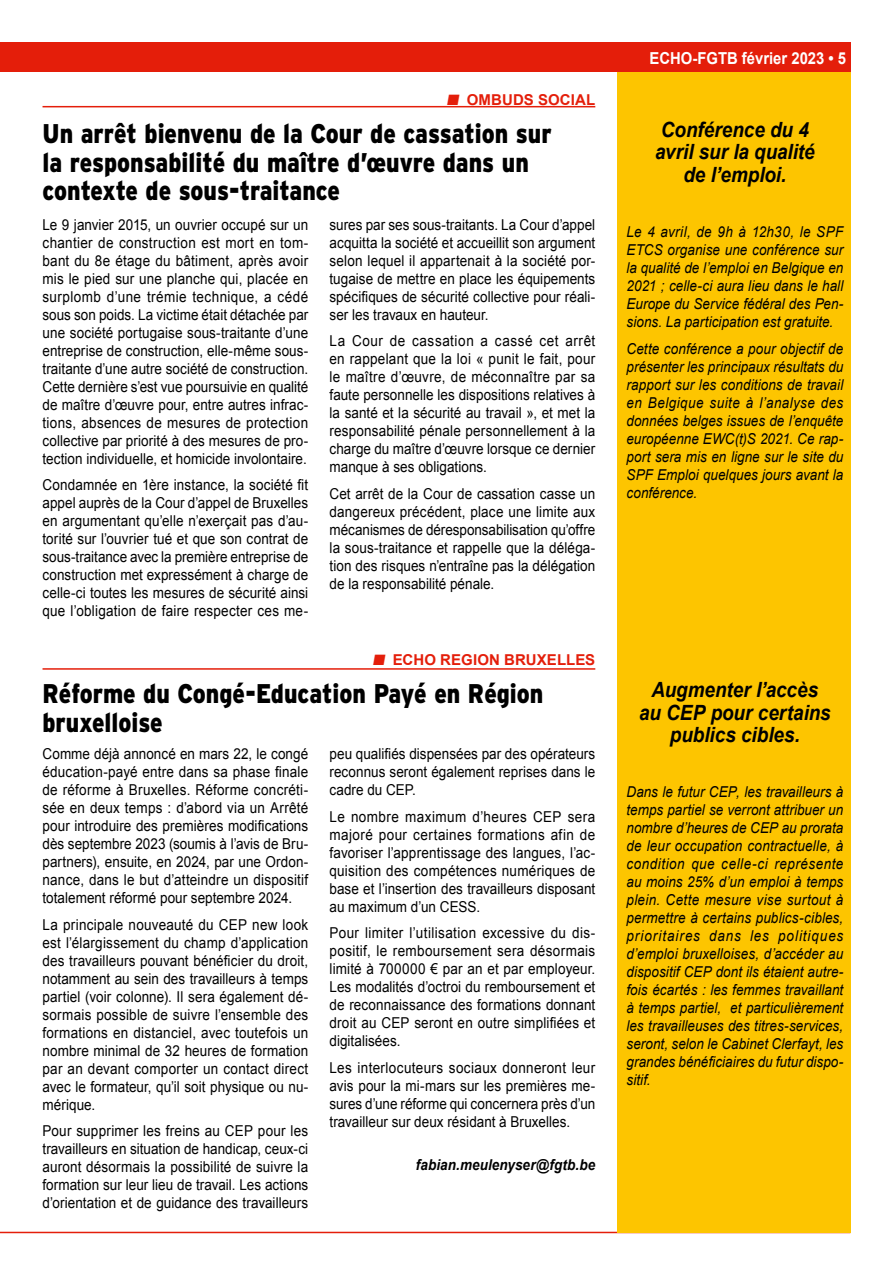
<style>
.page{position:relative;width:893px;height:1263px;background:#fff}
.page>*{position:absolute;margin:0;border:0;box-sizing:border-box;transform-origin:0 0}
.t1{font:900 27px/28.5px "Interstate";color:#000;scale:.85 1}
.t2{font:italic 700 21px/22.5px "Arial";color:#000;text-align:center;scale:.9 1}
.t3{font:700 16.5px "Arial";color:#fff;scale:.9 1}
.t4{font:15px/18px "Arial";letter-spacing:.005em;color:#000;text-align:justify;scale:.9 1}
.t5{font:italic 15px/18px "Arial";color:#000;text-align:justify;scale:.9 1}
.t6{font:700 15px "Arial";letter-spacing:.005em;color:#e41e0a}
.t7{font:italic 700 15px "Arial";letter-spacing:.005em;color:#000;scale:.9 1}
</style>
<div class="page">
<div style="left:0;top:43px;width:850px;height:29px;background:#e41e0a"></div>
<hr style="left:0;top:1232px;width:850px;height:1px;background:#e41e0a">
<div style="left:617px;top:72px;width:233px;height:1161px;background:#fdc500"></div>
<hr style="left:43px;top:106px;width:552px;height:1px;background:#e41e0a">
<hr style="left:43px;top:668px;width:552px;height:2px;background:#e41e0a">
<p class="t6" style="left:447px;top:90px;width:150px">■ OMBUDS SOCIAL</p>
<h1 class="t1" style="left:43px;top:119px;width:601px">Un arrêt bienvenu de la Cour de cassation sur la responsabilité du maître d’œuvre dans un contexte de sous-traitance</h1>
<p class="t4" style="left:43px;top:216px;width:297px">Le 9 janvier 2015, un ouvrier occupé sur un chantier de construction est mort en tom&shy;bant du 8e étage du bâtiment, après avoir mis le pied sur une planche qui, placée en surplomb d’une trémie technique, a cédé sous son poids. La victime était détachée par une société portugaise sous-traitante d’une entreprise de construction, elle-même sous&shy;traitante d’une autre société de construction.<br>Cette dernière s’est vue poursuivie en qualité de maître d’œuvre pour, entre autres infrac&shy;tions, absences de mesures de protection collective par priorité à des mesures de pro&shy;tection individuelle, et homicide involontaire.</p>
<p class="t4" style="left:43px;top:476px;width:297px">Condamnée en 1ère instance, la société fit appel auprès de la Cour d’appel de Bruxelles en argumentant qu’elle n’exerçait pas d’au&shy;torité sur l’ouvrier tué et que son contrat de sous-traitance avec la première entreprise de construction met expressément à charge de celle-ci toutes les mesures de sécurité ainsi que l’obligation de faire respecter ces me-</p>
<p class="t4" style="left:330px;top:216px;width:297px">sures par ses sous-traitants. La Cour d’appel acquitta la société et accueillit son argument selon lequel il appartenait à la société por&shy;tugaise de mettre en place les équipements spécifiques de sécurité collective pour réali&shy;ser les travaux en hauteur.</p>
<p class="t4" style="left:330px;top:332px;width:297px">La Cour de cassation a cassé cet arrêt en rappelant que la loi « punit le fait, pour le maître d’œuvre, de méconnaître par sa faute personnelle les dispositions relatives à la santé et la sécurité au travail », et met la responsabilité pénale personnellement à la charge du maître d’œuvre lorsque ce dernier manque à ses obligations.</p>
<p class="t4" style="left:330px;top:485px;width:297px">Cet arrêt de la Cour de cassation casse un dangereux précédent, place une limite aux mécanismes de déresponsabilisation qu’offre la sous-traitance et rappelle que la déléga&shy;tion des risques n’entraîne pas la délégation de la responsabilité pénale.</p>
<p class="t6" style="left:373px;top:650px;width:224px">■ ECHO REGION BRUXELLES</p>
<h1 class="t1" style="left:43px;top:679px;width:591px">Réforme du Congé-Education Payé en Région bruxelloise</h1>
<p class="t4" style="left:43px;top:745px;width:297px">Comme déjà annoncé en mars 22, le congé éducation-payé entre dans sa phase finale de réforme à Bruxelles. Réforme concréti&shy;sée en deux temps : d’abord via un Arrêté pour introduire des premières modifications dès septembre 2023 (soumis à l’avis de Bru&shy;partners), ensuite, en 2024, par une Ordon&shy;nance, dans le but d’atteindre un dispositif totalement réformé pour septembre 2024.</p>
<p class="t4" style="left:43px;top:915px;width:297px">La principale nouveauté du CEP new look est l’élargissement du champ d’application des travailleurs pouvant bénéficier du droit, notamment au sein des travailleurs à temps partiel (voir colonne). Il sera également dé&shy;sormais possible de suivre l’ensemble des formations en distanciel, avec toutefois un nombre minimal de 32 heures de formation par an devant comporter un contact direct avec le formateur, qu’il soit physique ou nu&shy;mérique.</p>
<p class="t4" style="left:43px;top:1122px;width:297px">Pour supprimer les freins au CEP pour les travailleurs en situation de handicap, ceux-ci auront désormais la possibilité de suivre la formation sur leur lieu de travail. Les actions d’orientation et de guidance des travailleurs</p>
<p class="t4" style="left:330px;top:745px;width:297px">peu qualifiés dispensées par des opérateurs reconnus seront également reprises dans le cadre du CEP.</p>
<p class="t4" style="left:330px;top:807px;width:297px">Le nombre maximum d’heures CEP sera majoré pour certaines formations afin de favoriser l’apprentissage des langues, l’ac&shy;quisition des compétences numériques de base et l’insertion des travailleurs disposant au maximum d’un CESS.</p>
<p class="t4" style="left:330px;top:924px;width:297px">Pour limiter l’utilisation excessive du dis&shy;positif, le remboursement sera désormais limité à 700000 € par an et par employeur.<br>Les modalités d’octroi du remboursement et de reconnaissance des formations donnant droit au CEP seront en outre simplifiées et digitalisées.</p>
<p class="t4" style="left:330px;top:1058px;width:297px">Les interlocuteurs sociaux donneront leur avis pour la mi-mars sur les premières me&shy;sures d’une réforme qui concernera près d’un travailleur sur deux résidant à Bruxelles.</p>
<p class="t7" style="left:416px;top:1155px;width:201px">fabian.meulenyser@fgtb.be</p>
<p class="t3" style="left:649px;top:47px;width:220px">ECHO-FGTB février 2023 • 5</p>
<h2 class="t2" style="left:655px;top:119px;width:179px">Conférence du 4 avril sur la qualité de l’emploi.</h2>
<p class="t5" style="left:626px;top:223px;width:242px">Le 4 avril, de 9h à 12h30, le SPF ETCS organise une conférence sur la qualité de l’emploi en Belgique en 2021 ; celle-ci aura lieu dans le hall Europe du Service fédéral des Pen&shy;sions. La participation est gratuite.</p>
<p class="t5" style="left:626px;top:340px;width:242px">Cette conférence a pour objectif de présenter les principaux résultats du rapport sur les conditions de travail en Belgique suite à l’analyse des données belges issues de l’enquête européenne EWC(t)S 2021. Ce rap&shy;port sera mis en ligne sur le site du SPF Emploi quelques jours avant la conférence.</p>
<h2 class="t2" style="left:639px;top:679px;width:214px">Augmenter l’accès au CEP pour certains publics cibles.</h2>
<p class="t5" style="left:626px;top:783px;width:242px">Dans le futur CEP, les travailleurs à temps partiel se verront attribuer un nombre d’heures de CEP au prorata de leur occupation contractuelle, à condition que celle-ci représente au moins 25% d’un emploi à temps plein. Cette mesure vise surtout à permettre à certains publics-cibles, prioritaires dans les politiques d’emploi bruxelloises, d’accéder au dispositif CEP dont ils étaient autre&shy;fois écartés : les femmes travaillant à temps partiel, et particulièrement les travailleuses des titres-services, seront, selon le Cabinet Clerfayt, les grandes bénéficiaires du futur dispo&shy;sitif.</p>
</div>
